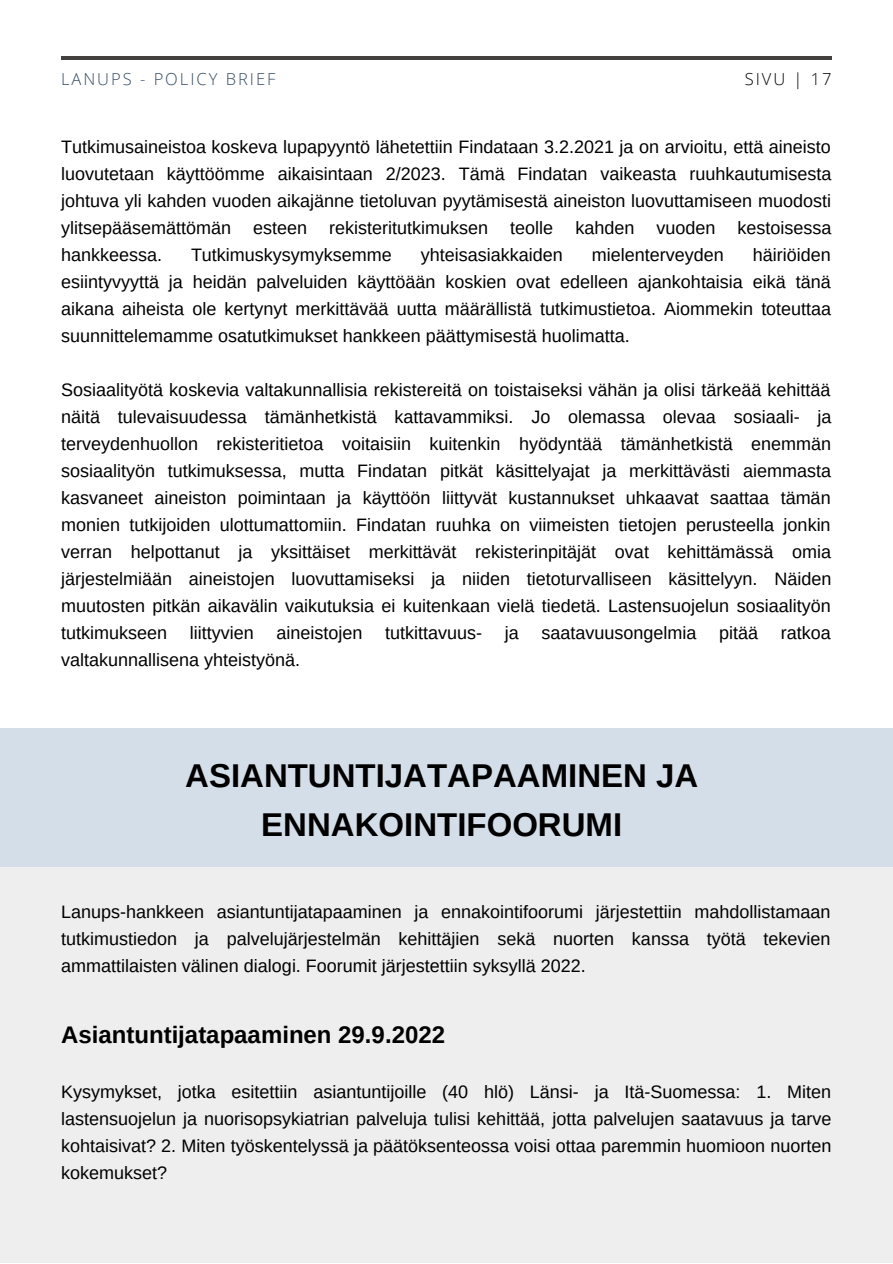
<style>
.page{position:relative;width:893px;height:1264px;background:#fff}
.page>*{position:absolute;margin:0;border:0;box-sizing:border-box;transform-origin:0 0}
.t1{font:700 33px/49.5px "Arimo";color:#000;text-align:center}
.t2{font:700 24px "Arimo";color:#000}
.t3{font:18px/27px "Arimo";color:#000;text-align:justify}
.t4{font:300 16.5px "Open Sans";letter-spacing:.12em;color:#364d62}
.t5{font:300 16.5px "Open Sans";letter-spacing:.12em;color:#000}
</style>
<div class="page">
<hr style="left:61px;top:57px;width:770px;height:3px;background:#42413e">
<div style="left:0;top:857px;width:892px;height:405px;background:#eee"></div>
<div style="left:0;top:728px;width:892px;height:138px;background:#d4dee8"></div>
<p class="t4" style="left:61px;top:68px;width:216px">LANUPS - POLICY BRIEF</p>
<p class="t5" style="left:744px;top:68px;width:88px">SIVU | 17</p>
<p class="t3" style="left:61px;top:133px;width:772px">Tutkimusaineistoa koskeva lupapyyntö lähetettiin Findataan 3.2.2021 ja on arvioitu, että aineisto luovutetaan käyttöömme aikaisintaan 2/2023. Tämä Findatan vaikeasta ruuhkautumisesta johtuva yli kahden vuoden aikajänne tietoluvan pyytämisestä aineiston luovuttamiseen muodosti ylitsepääsemättömän esteen rekisteritutkimuksen teolle kahden vuoden kestoisessa hankkeessa.</p>
<p class="t3" style="left:61px;top:241px;width:771px;text-indent:691px">häiriöiden esiintyvyyttä ja heidän palveluiden käyttöään koskien ovat edelleen ajankohtaisia eikä tänä aikana aiheista ole kertynyt merkittävää uutta määrällistä tutkimustietoa. Aiommekin toteuttaa suunnittelemamme osatutkimukset hankkeen päättymisestä huolimatta.</p>
<p class="t3" style="left:61px;top:376px;width:772px">Sosiaalityötä koskevia valtakunnallisia rekistereitä on toistaiseksi vähän ja olisi tärkeää kehittää näitä tulevaisuudessa tämänhetkistä kattavammiksi. Jo olemassa olevaa sosiaali- ja terveydenhuollon rekisteritietoa voitaisiin kuitenkin hyödyntää tämänhetkistä enemmän sosiaalityön tutkimuksessa, mutta Findatan pitkät käsittelyajat ja merkittävästi aiemmasta kasvaneet aineiston poimintaan ja käyttöön liittyvät kustannukset uhkaavat saattaa tämän monien tutkijoiden ulottumattomiin. Findatan ruuhka on viimeisten tietojen perusteella jonkin verran helpottanut ja yksittäiset merkittävät rekisterinpitäjät ovat kehittämässä omia järjestelmiään aineistojen luovuttamiseksi ja niiden tietoturvalliseen käsittelyyn. Näiden muutosten pitkän aikavälin vaikutuksia ei kuitenkaan vielä tiedetä. Lastensuojelun sosiaalityön tutkimukseen</p>
<p class="t3" style="left:191px;top:241px;width:202px">Tutkimuskysymyksemme</p>
<p class="t3" style="left:421px;top:241px;width:143px">yhteisasiakkaiden</p>
<p class="t3" style="left:591px;top:241px;width:133px">mielenterveyden</p>
<p class="t3" style="left:190px;top:619px;width:65px">liittyvien</p>
<p class="t3" style="left:276px;top:619px;width:87px">aineistojen</p>
<p class="t3" style="left:385px;top:619px;width:98px">tutkittavuus-</p>
<p class="t3" style="left:505px;top:619px;width:15px">ja</p>
<p class="t3" style="left:541px;top:619px;width:156px">saatavuusongelmia</p>
<p class="t3" style="left:719px;top:619px;width:40px">pitää</p>
<p class="t3" style="left:780px;top:619px;width:51px">ratkoa</p>
<p class="t3" style="left:61px;top:646px;width:240px">valtakunnallisena yhteistyönä.</p>
<h1 class="t1" style="left:185px;top:750px;width:514px">ASIANTUNTIJATAPAAMINEN JA<br>ENNAKOINTIFOORUMI</h1>
<p class="t3" style="left:61px;top:898px;width:771px">Lanups-hankkeen asiantuntijatapaaminen ja ennakointifoorumi järjestettiin mahdollistamaan tutkimustiedon ja palvelujärjestelmän kehittäjien sekä nuorten kanssa työtä tekevien ammattilaisten välinen dialogi. Foorumit järjestettiin syksyllä 2022.</p>
<h2 class="t2" style="left:61px;top:1021px;width:385px">Asiantuntijatapaaminen 29.9.2022</h2>
<p class="t3" style="left:61px;top:1078px;width:772px">Kysymykset, jotka esitettiin asiantuntijoille (40 hlö) Länsi- ja Itä-Suomessa: 1. Miten lastensuojelun ja nuorisopsykiatrian palveluja tulisi kehittää, jotta palvelujen saatavuus ja tarve kohtaisivat? 2. Miten työskentelyssä ja päätöksenteossa voisi ottaa paremmin huomioon nuorten kokemukset?</p>
</div>
